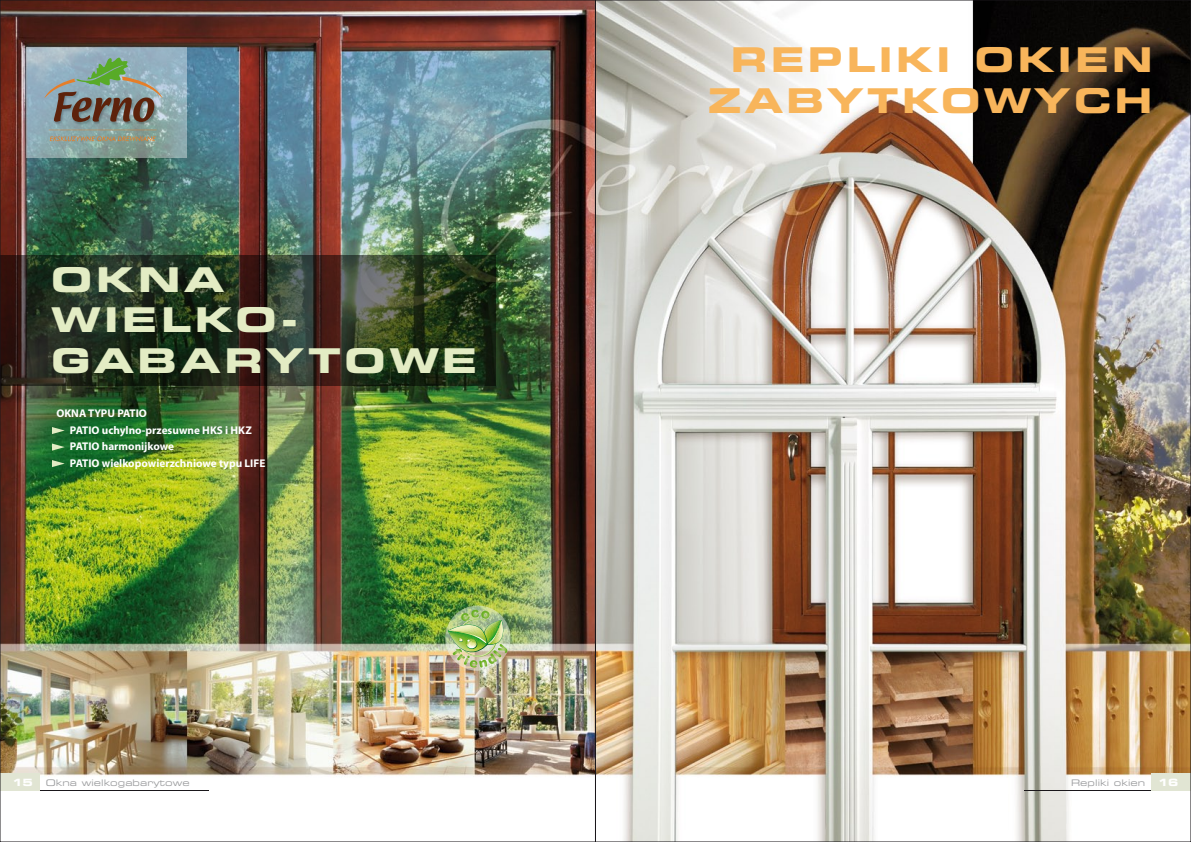
<style>
.page{position:relative;width:1191px;height:842px;background:#fff}
.page>*{position:absolute;margin:0;border:0;box-sizing:border-box;transform-origin:0 0}
.t1{font:700 expanded 34px/40.8px "Square 721 PL";letter-spacing:.1em;color:#f8b55b;text-align:right;scale:1.05 1}
.t2{font:700 expanded 34px/40.8px "Square 721 PL";letter-spacing:.1em;color:#e3ecc4;scale:1.1 1}
.t3{font:700 11.2px/16.4px "Myriad Pro";color:#fff}
.t4{font:700 expanded 10px "Square 721 PL";color:#fff;scale:1.05 1}
.t5{font:expanded 9px "Square 721 PL";letter-spacing:.01em;color:#9c9d9f;scale:1.05 1}
</style>
<div class="page">
<img style="left:2px;top:2px;width:1187px;height:838px">
<hr style="left:40px;top:791px;width:169px;height:1px;background:#1a171b">
<div style="left:0;top:774px;width:40px;height:17px;background:#e1e5d3"></div>
<hr style="left:1024px;top:791px;width:127px;height:1px;background:#1a171b">
<div style="left:1151px;top:774px;width:40px;height:17px;background:#e1e5d3"></div>
<svg style="left:26px;top:47px;width:161px;height:111px;background:#91acb1"></svg>
<svg style="left:445px;top:605px;width:65px;height:66px"></svg>
<img style="left:448px;top:610px;width:59px;height:58px">
<svg style="left:52px;top:460px;width:13px;height:7px"></svg>
<svg style="left:52px;top:443px;width:13px;height:8px"></svg>
<svg style="left:52px;top:427px;width:13px;height:7px"></svg>
<svg style="left:2px;top:255px;width:494px;height:131px;background:#2b3221"></svg>
<img style="left:52px;top:122px;width:107px;height:4px">
<svg style="left:50px;top:136px;width:106px;height:5px"></svg>
<hr style="left:49px;top:130px;width:108px;height:1px;background:#e57e29">
<svg style="left:44px;top:56px;width:119px;height:66px;background:#86948d"></svg>
<p class="t2" style="left:51px;top:259px;width:388px">OKNA<br>WIELKO-<br>GABARYTOWE</p>
<p class="t3" style="left:70px;top:405px;width:197px;text-indent:-14px">OKNA TYPU PATIO<br>PATIO uchylno-przesuwne HKS i HKZ<br>PATIO harmonijkowe<br>PATIO wielkopowierzchniowe typu LIFE</p>
<p class="t1" style="left:708px;top:39px;width:425px">REPLIKI OKIEN<br>ZABYTKOWYCH</p>
<p class="t4" style="left:12px;top:776px;width:21px">15</p>
<p class="t5" style="left:46px;top:777px;width:139px">Okna wielkogabarytowe</p>
<p class="t5" style="left:1071px;top:777px;width:72px">Repliki okien</p>
<p class="t4" style="left:1158px;top:776px;width:21px">16</p>
</div>
